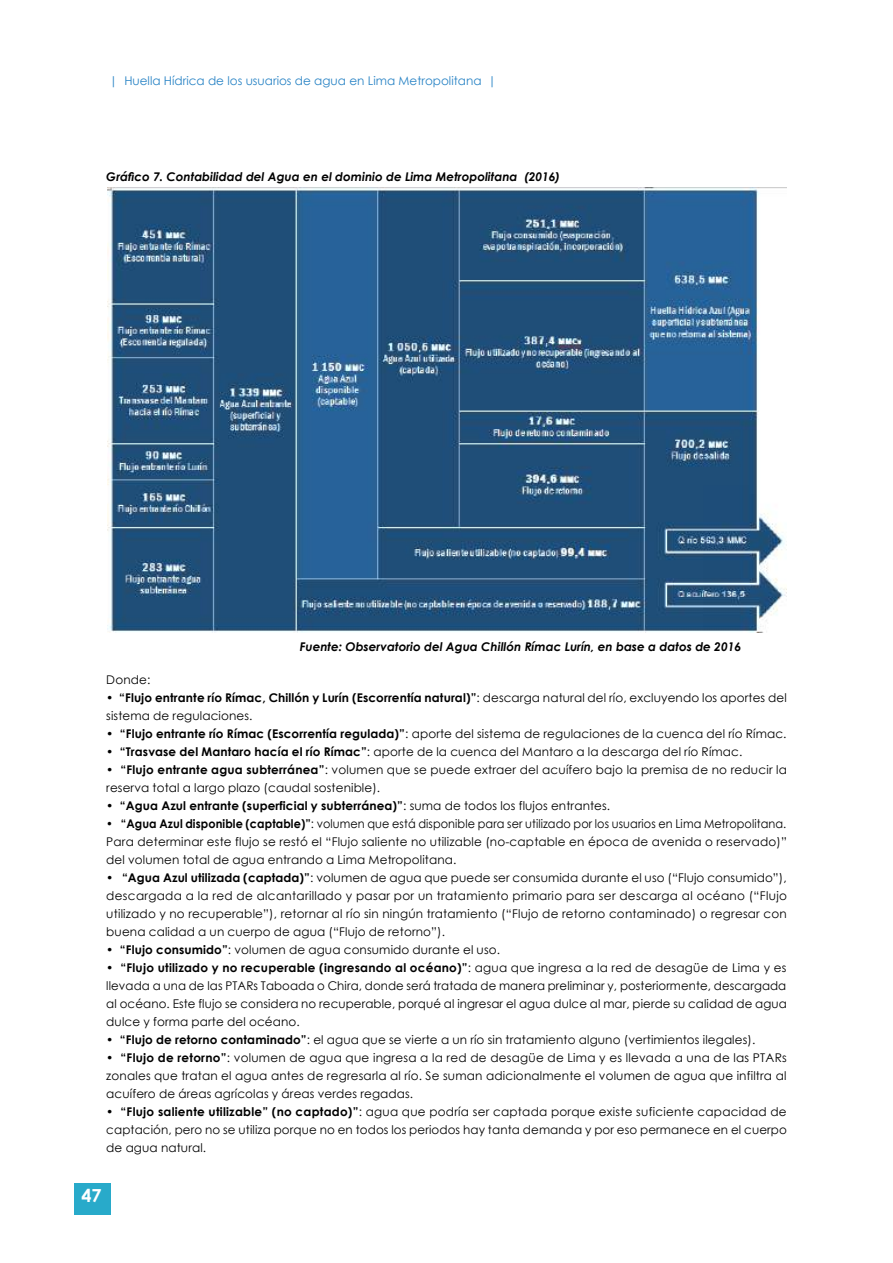
<style>
.page{position:relative;width:893px;height:1263px;background:#fff}
.page>*{position:absolute;margin:0;border:0;box-sizing:border-box;transform-origin:0 0}
.t1{font:700 18px "Century Gothic";color:#fff}
.t2{font:12px/18px "Century Gothic";letter-spacing:.01em;color:#000;text-align:justify}
.t3{font:12px/18px "Century Gothic";letter-spacing:.01em;color:#000;text-align:justify;scale:.94 1}
.t4{font:italic 700 12px "Century Gothic";color:#000}
.t5{font:700 12px "Century Gothic";letter-spacing:.01em;color:#000}
.t6{font:12px "Century Gothic";color:#2883c5}
.s1{font-weight:700}
.s2{font-weight:400}
</style>
<div class="page">
<div style="left:74px;top:1183px;width:37px;height:32px;background:#28aaca"></div>
<img style="left:108px;top:187px;width:679px;height:445px">
<p class="t6" style="left:110px;top:72px;width:388px">| Huella Hídrica de los usuarios de agua en Lima Metropolitana |</p>
<p class="t4" style="left:106px;top:167px;width:455px">Gráfico 7. Contabilidad del Agua en el dominio de Lima Metropolitana (2016)</p>
<p class="t4" style="left:300px;top:637px;width:443px">Fuente: Observatorio del Agua Chillón Rímac Lurín, en base a datos de 2016</p>
<p class="t2" style="left:106px;top:670px;width:46px">Donde:</p>
<p class="t2" style="left:106px;top:688px;width:682px">• <span class="s1">“Flujo entrante río Rímac, Chillón y Lurín (Escorrentía natural)”</span>: descarga natural del río, excluyendo los aportes del sistema de regulaciones.</p>
<p class="t2" style="left:106px;top:724px;width:682px">• <span class="s1">“Flujo entrante río Rímac (Escorrentía regulada)”</span>: aporte del sistema de regulaciones de la cuenca del río Rímac.</p>
<p class="t2" style="left:106px;top:742px;width:638px">• <span class="s1">“Trasvase del Mantaro hacía el río Rímac”</span>: aporte de la cuenca del Mantaro a la descarga del río Rímac.</p>
<p class="t2" style="left:106px;top:760px;width:682px">• <span class="s1">“Flujo entrante agua subterránea”</span>: volumen que se puede extraer del acuífero bajo la premisa de no reducir la reserva total a largo plazo (caudal sostenible).</p>
<p class="t5" style="left:106px;top:797px;width:505px"><span class="s2">•</span> “Agua Azul entrante (superficial y subterránea)”<span class="s2">: suma de todos los flujos entrantes.</span></p>
<p class="t3" style="left:106px;top:814px;width:726px">• <span class="s1">“Agua Azul disponible (captable)”</span>: volumen que está disponible para ser utilizado por los usuarios en Lima Metropolitana.<br>Para determinar este flujo se restó el “Flujo saliente no utilizable (no-captable en época de avenida o reservado)” del volumen total de agua entrando a Lima Metropolitana.</p>
<p class="t2" style="left:106px;top:868px;width:682px">• <span class="s1">“Agua Azul utilizada (captada)”</span>: volumen de agua que puede ser consumida durante el uso (“Flujo consumido”), descargada a la red de alcantarillado y pasar por un tratamiento primario para ser descarga al océano (“Flujo utilizado y no recuperable”), retornar al río sin ningún tratamiento (“Flujo de retorno contaminado) o regresar con buena calidad a un cuerpo de agua (“Flujo de retorno”).</p>
<p class="t2" style="left:106px;top:940px;width:395px">• <span class="s1">“Flujo consumido”</span>: volumen de agua consumido durante el uso.</p>
<p class="t2" style="left:106px;top:958px;width:682px">• <span class="s1">“Flujo utilizado y no recuperable (ingresando al océano)”</span>: agua que ingresa a la red de desagüe de Lima y es llevada a una de las PTARs Taboada o Chira, donde será tratada de manera preliminar y, posteriormente, descargada al océano. Este flujo se considera no recuperable, porqué al ingresar el agua dulce al mar, pierde su calidad de agua dulce y forma parte del océano.</p>
<p class="t2" style="left:106px;top:1030px;width:651px">• <span class="s1">“Flujo de retorno contaminado”</span>: el agua que se vierte a un río sin tratamiento alguno (vertimientos ilegales).</p>
<p class="t2" style="left:106px;top:1048px;width:682px">• <span class="s1">“Flujo de retorno”</span>: volumen de agua que ingresa a la red de desagüe de Lima y es llevada a una de las PTARs zonales que tratan el agua antes de regresarla al río. Se suman adicionalmente el volumen de agua que infiltra al acuífero de áreas agrícolas y áreas verdes regadas.</p>
<p class="t2" style="left:106px;top:1102px;width:682px">• <span class="s1">“Flujo saliente utilizable” (no captado)”</span>: agua que podría ser captada porque existe suficiente capacidad de captación, pero no se utiliza porque no en todos los periodos hay tanta demanda y por eso permanece en el cuerpo de agua natural.</p>
<h1 class="t1" style="left:81px;top:1182px;width:22px">47</h1>
</div>
